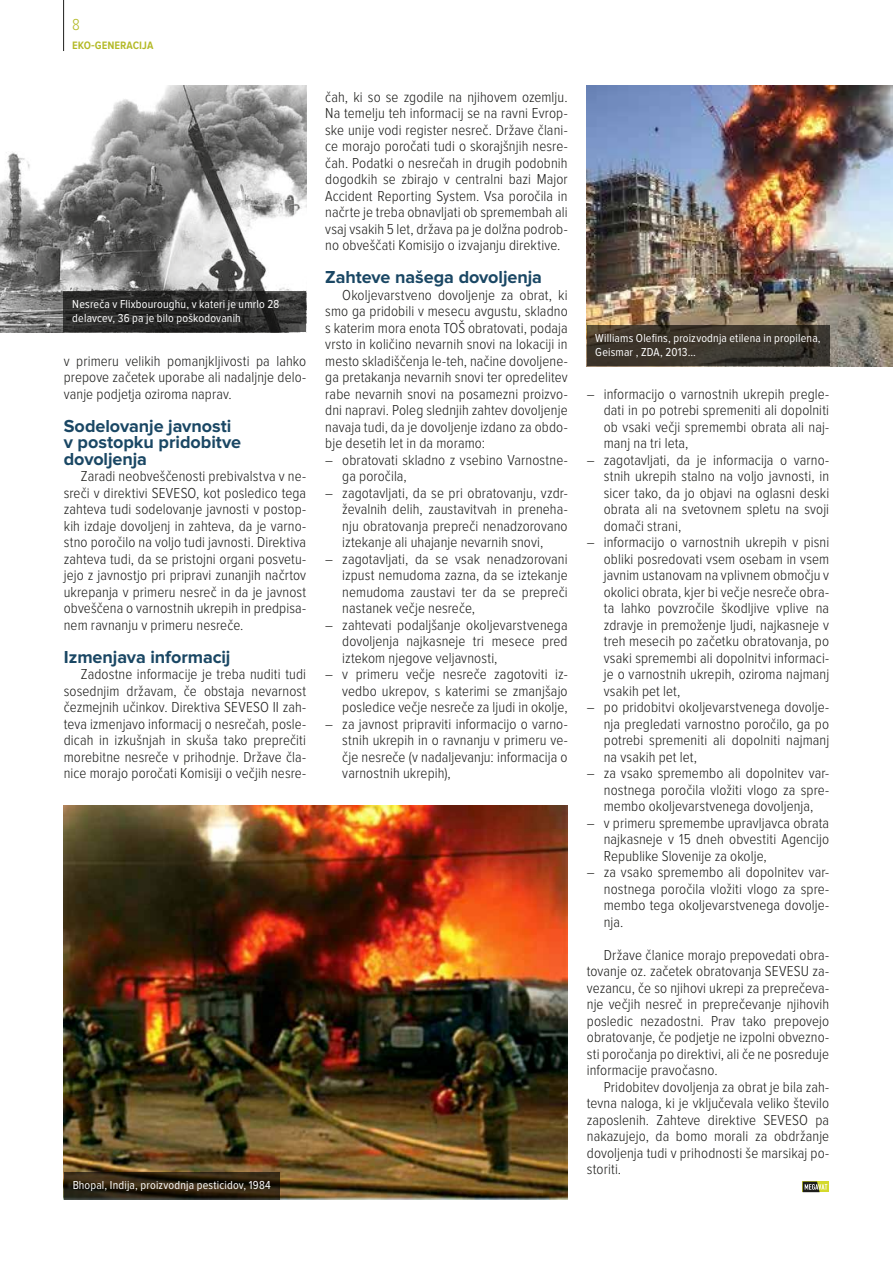
<style>
.page{position:relative;width:893px;height:1263px;background:#fff}
.page>*{position:absolute;margin:0;border:0;box-sizing:border-box;transform-origin:0 0}
.t1{font:700 18px/16.5px "Proxima Nova";letter-spacing:-.005em;color:#1a4764}
.t2{font:300 16.5px "Proxima Nova Cond";color:#b3b925}
.t3{font:300 15px/16.5px "Proxima Nova Cond";letter-spacing:.005em;color:#1d1d1b;text-align:justify}
.t4{font:600 13.5px "Proxima Nova Cond";color:#b3b925}
.t5{font:12px/13.5px "Proxima Nova Cond";letter-spacing:.015em;color:#fff}
</style>
<div class="page">
<hr style="left:63px;top:0;width:1px;height:51px;background:#1d1d1b">
<div style="left:803px;top:1181px;width:26px;height:11px;background:#d4d92c"></div>
<svg style="left:803px;top:1181px;width:24px;height:11px"></svg>
<img style="left:0;top:85px;width:306px;height:248px">
<svg style="left:64px;top:291px;width:242px;height:41px;background:#2b2b2a"></svg>
<img style="left:64px;top:806px;width:504px;height:393px">
<img style="left:587px;top:85px;width:306px;height:281px">
<svg style="left:587px;top:325px;width:242px;height:41px;background:#3b342b"></svg>
<svg style="left:64px;top:1172px;width:215px;height:27px;background:#2c2110"></svg>
<p class="t2" style="left:72px;top:17px;width:9px">8</p>
<p class="t4" style="left:72px;top:38px;width:83px">eko-generacija</p>
<p class="t5" style="left:72px;top:298px;width:209px">Nesreča v Flixbouroughu, v kateri je umrlo 28 delavcev, 36 pa je bilo poškodovanih</p>
<p class="t3" style="left:64px;top:353px;width:244px">v primeru velikih pomanjkljivosti pa lahko prepove začetek uporabe ali nadaljnje delo&shy;vanje podjetja oziroma naprav.</p>
<p class="t1" style="left:64px;top:418px;width:179px">Sodelovanje javnosti v postopku pridobitve dovoljenja</p>
<p class="t3" style="left:64px;top:468px;width:244px;text-indent:17px">Zaradi neobveščenosti prebivalstva v ne&shy;sreči v direktivi SEVESO, kot posledico tega zahteva tudi sodelovanje javnosti v postop&shy;kih izdaje dovoljenj in zahteva, da je varno&shy;stno poročilo na voljo tudi javnosti. Direktiva zahteva tudi, da se pristojni organi posvetu&shy;jejo z javnostjo pri pripravi zunanjih načrtov ukrepanja v primeru nesreč in da je javnost obveščena o varnostnih ukrepih in predpisa&shy;nem ravnanju v primeru nesreče.</p>
<p class="t1" style="left:64px;top:649px;width:168px">Izmenjava informacij</p>
<p class="t3" style="left:64px;top:666px;width:244px;text-indent:17px">Zadostne informacije je treba nuditi tudi sosednjim državam, če obstaja nevarnost čezmejnih učinkov. Direktiva SEVESO II zah&shy;teva izmenjavo informacij o nesrečah, posle&shy;dicah in izkušnjah in skuša tako preprečiti morebitne nesreče v prihodnje. Države čla&shy;nice morajo poročati Komisiji o večjih nesre-</p>
<p class="t3" style="left:325px;top:89px;width:244px">čah, ki so se zgodile na njihovem ozemlju.<br>Na temelju teh informacij se na ravni Evrop&shy;ske unije vodi register nesreč. Države člani&shy;ce morajo poročati tudi o skorajšnjih nesre&shy;čah. Podatki o nesrečah in drugih podobnih dogodkih se zbirajo v centralni bazi Major Accident Reporting System. Vsa poročila in načrte je treba obnavljati ob spremembah ali vsaj vsakih 5 let, država pa je dolžna podrob&shy;no obveščati Komisijo o izvajanju direktive.</p>
<p class="t1" style="left:325px;top:270px;width:218px">Zahteve našega dovoljenja</p>
<p class="t3" style="left:325px;top:287px;width:244px;text-indent:17px">Okoljevarstveno dovoljenje za obrat, ki smo ga pridobili v mesecu avgustu, skladno s katerim mora enota TOŠ obratovati, podaja vrsto in količino nevarnih snovi na lokaciji in mesto skladiščenja le-teh, načine dovoljene&shy;ga pretakanja nevarnih snovi ter opredelitev rabe nevarnih snovi na posamezni proizvo&shy;dni napravi. Poleg slednjih zahtev dovoljenje navaja tudi, da je dovoljenje izdano za obdo&shy;bje desetih let in da moramo:</p>
<p class="t3" style="left:342px;top:452px;width:227px;text-indent:-17px">– obratovati skladno z vsebino Varnostne&shy;ga poročila,</p>
<p class="t3" style="left:342px;top:485px;width:227px;text-indent:-17px">– zagotavljati, da se pri obratovanju, vzdr&shy;ževalnih delih, zaustavitvah in preneha&shy;nju obratovanja prepreči nenadzorovano iztekanje ali uhajanje nevarnih snovi,</p>
<p class="t3" style="left:342px;top:551px;width:227px;text-indent:-17px">– zagotavljati, da se vsak nenadzorovani izpust nemudoma zazna, da se iztekanje nemudoma zaustavi ter da se prepreči nastanek večje nesreče,</p>
<p class="t3" style="left:342px;top:617px;width:227px;text-indent:-17px">– zahtevati podaljšanje okoljevarstvenega dovoljenja najkasneje tri mesece pred iztekom njegove veljavnosti,</p>
<p class="t3" style="left:342px;top:666px;width:227px;text-indent:-17px">– v primeru večje nesreče zagotoviti iz&shy;vedbo ukrepov, s katerimi se zmanjšajo posledice večje nesreče za ljudi in okolje,</p>
<p class="t3" style="left:342px;top:716px;width:227px;text-indent:-17px">– za javnost pripraviti informacijo o varno&shy;stnih ukrepih in o ravnanju v primeru ve&shy;čje nesreče (v nadaljevanju: informacija o varnostnih ukrepih),</p>
<p class="t5" style="left:72px;top:1178px;width:200px">Bhopal, Indija, proizvodnja pesticidov, 1984</p>
<p class="t5" style="left:595px;top:332px;width:227px">Williams Olefins, proizvodnja etilena in propilena,<br>Geismar , ZDA, 2013...</p>
<p class="t3" style="left:604px;top:386px;width:227px;text-indent:-17px">– informacijo o varnostnih ukrepih pregle&shy;dati in po potrebi spremeniti ali dopolniti ob vsaki večji spremembi obrata ali naj&shy;manj na tri leta,</p>
<p class="t3" style="left:604px;top:452px;width:227px;text-indent:-17px">– zagotavljati, da je informacija o varno&shy;stnih ukrepih stalno na voljo javnosti, in sicer tako, da jo objavi na oglasni deski obrata ali na svetovnem spletu na svoji domači strani,</p>
<p class="t3" style="left:604px;top:534px;width:228px;text-indent:-17px">– informacijo o varnostnih ukrepih v pisni obliki posredovati vsem osebam in vsem javnim ustanovam na vplivnem območju v okolici obrata, kjer bi večje nesreče obra&shy;ta lahko povzročile škodljive vplive na zdravje in premoženje ljudi, najkasneje v treh mesecih po začetku obratovanja, po vsaki spremembi ali dopolnitvi informaci&shy;je o varnostnih ukrepih, oziroma najmanj vsakih pet let,</p>
<p class="t3" style="left:604px;top:699px;width:228px;text-indent:-17px">– po pridobitvi okoljevarstvenega dovolje&shy;nja pregledati varnostno poročilo, ga po potrebi spremeniti ali dopolniti najmanj na vsakih pet let,</p>
<p class="t3" style="left:604px;top:765px;width:227px;text-indent:-17px">– za vsako spremembo ali dopolnitev var&shy;nostnega poročila vložiti vlogo za spre&shy;membo okoljevarstvenega dovoljenja,</p>
<p class="t3" style="left:604px;top:815px;width:227px;text-indent:-17px">– v primeru spremembe upravljavca obrata najkasneje v 15 dneh obvestiti Agencijo Republike Slovenije za okolje,</p>
<p class="t3" style="left:604px;top:864px;width:227px;text-indent:-17px">– za vsako spremembo ali dopolnitev var&shy;nostnega poročila vložiti vlogo za spre&shy;membo tega okoljevarstvenega dovolje&shy;nja.</p>
<p class="t3" style="left:587px;top:947px;width:244px;text-indent:17px">Države članice morajo prepovedati obra&shy;tovanje oz. začetek obratovanja SEVESU za&shy;vezancu, če so njihovi ukrepi za preprečeva&shy;nje večjih nesreč in preprečevanje njihovih posledic nezadostni. Prav tako prepovejo obratovanje, če podjetje ne izpolni obvezno&shy;sti poročanja po direktivi, ali če ne posreduje informacije pravočasno.</p>
<p class="t3" style="left:587px;top:1079px;width:244px;text-indent:17px">Pridobitev dovoljenja za obrat je bila zah&shy;tevna naloga, ki je vključevala veliko število zaposlenih. Zahteve direktive SEVESO pa nakazujejo, da bomo morali za obdržanje dovoljenja tudi v prihodnosti še marsikaj po&shy;storiti.</p>
</div>
